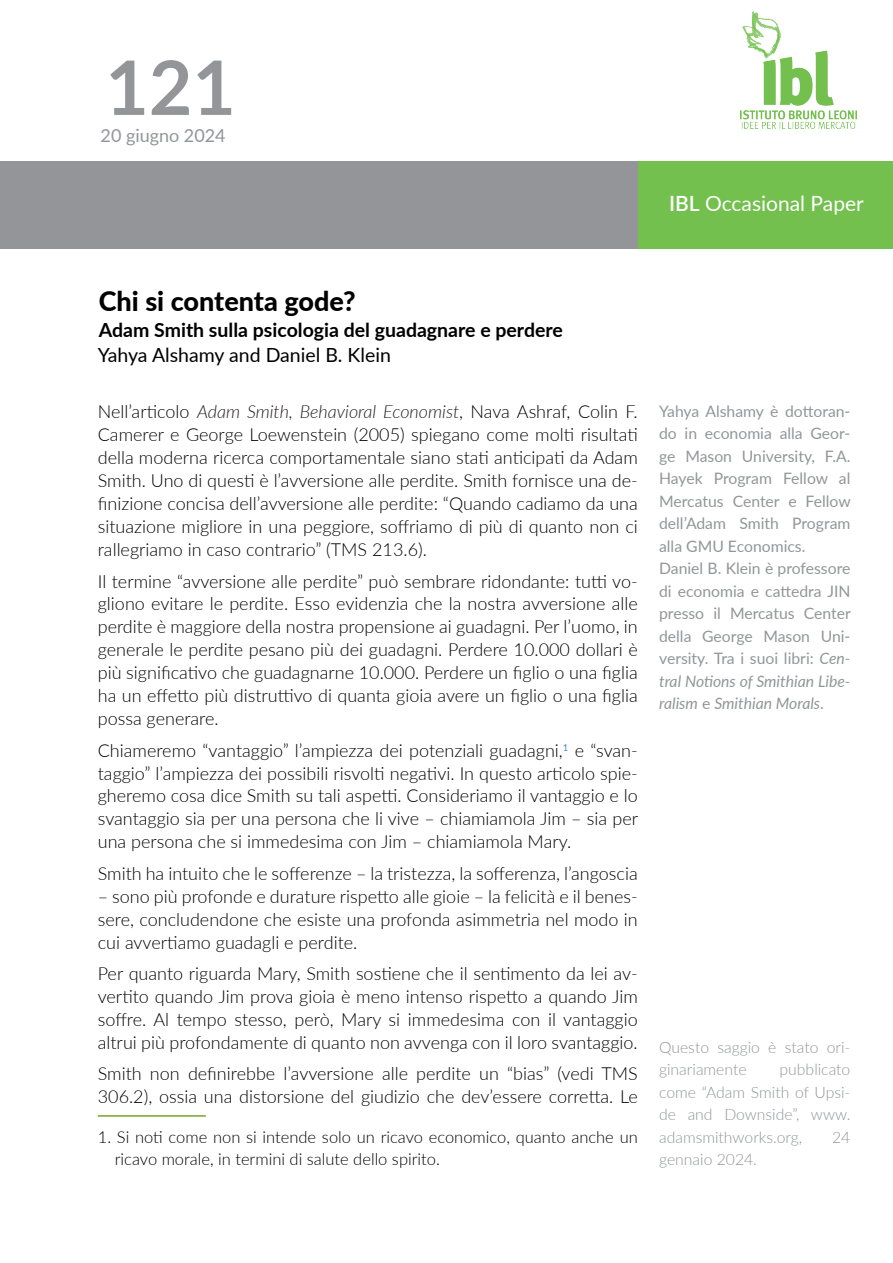
<style>
.page{position:relative;width:893px;height:1263px;background:#fff}
.page>*{position:absolute;margin:0;border:0;box-sizing:border-box;transform-origin:0 0}
.t1{font:700 75px "Lato";color:#939598}
.t2{font:800 27px "Lato";color:#000}
.t3{font:21px "Lato";color:#fff}
.Sub-title{font:700 19.5px "Lato";color:#000}
.Author{font:19.5px "Lato";color:#000}
.Body{font:300 18px/23px "Lato";color:#000;text-align:justify}
.t4{font:18px "Lato";color:#939598}
.Footnote{font:300 16.5px/22.5px "Lato";color:#000}
.Biography{font:15.75px/22.5px "Lato";color:#939598;text-align:justify}
.Biography-2{font:300 15.75px/22.5px "Lato";color:#939598}
.s1{font-weight:600}
.s2{font-style:italic;color:#231f20}
.s3{font-style:italic}
</style>
<div class="page">
<img style="left:740px;top:11px;width:116px;height:118px">
<div style="left:0;top:161px;width:714px;height:87px;background:#939598"></div>
<div style="left:639px;top:161px;width:254px;height:87px;background:#73c04e"></div>
<hr style="left:98px;top:1115px;width:108px;height:2px;background:#78a22d">
<h1 class="t1" style="left:105px;top:32px;width:132px">121</h1>
<p class="t4" style="left:101px;top:123px;width:127px">20 giugno 2024</p>
<p class="t3" style="left:669px;top:188px;width:196px"><span class="s1">IBL</span> Occasional Paper</p>
<p class="t2" style="left:99px;top:281px;width:258px">Chi si contenta gode?</p>
<p class="Author" style="left:98px;top:341px;width:295px">Yahya Alshamy and Daniel B. Klein</p>
<p class="Sub-title" style="left:99px;top:316px;width:465px">Adam Smith sulla psicologia del guadagnare e perdere</p>
<p class="Body" style="left:98px;top:400px;width:541px">Nell’articolo <span class="s2">Adam Smith, Behavioral Economist</span>, Nava Ashraf, Colin F.<br>Camerer e George Loewenstein (2005) spiegano come molti risultati della moderna ricerca comportamentale siano stati anticipati da Adam Smith. Uno di questi è l’avversione alle perdite. Smith fornisce una de&shy;finizione concisa dell’avversione alle perdite: “Quando cadiamo da una situazione migliore in una peggiore, soffriamo di più di quanto non ci rallegriamo in caso contrario” (TMS 213.6).</p>
<p class="Body" style="left:98px;top:569px;width:541px">Il termine “avversione alle perdite” può sembrare ridondante: tutti vo&shy;gliono evitare le perdite. Esso evidenzia che la nostra avversione alle perdite è maggiore della nostra propensione ai guadagni. Per l’uomo, in generale le perdite pesano più dei guadagni. Perdere 10.000 dollari è più significativo che guadagnarne 10.000. Perdere un figlio o una figlia ha un effetto più distruttivo di quanta gioia avere un figlio o una figlia possa generare.</p>
<p class="Body" style="left:98px;top:738px;width:542px">Chiameremo “vantaggio” l’ampiezza dei potenziali guadagni,<sup>1</sup> e “svan&shy;taggio” l’ampiezza dei possibili risvolti negativi. In questo articolo spie&shy;gheremo cosa dice Smith su tali aspetti. Consideriamo il vantaggio e lo svantaggio sia per una persona che li vive – chiamiamola Jim – sia per una persona che si immedesima con Jim – chiamiamola Mary.</p>
<p class="Body" style="left:98px;top:861px;width:541px">Smith ha intuito che le sofferenze – la tristezza, la sofferenza, l’angoscia</p>
<p class="Body" style="left:98px;top:884px;width:541px">– sono più profonde e durature rispetto alle gioie – la felicità e il benes&shy;sere, concludendone che esiste una profonda asimmetria nel modo in cui avvertiamo guadagli e perdite.</p>
<p class="Body" style="left:98px;top:961px;width:541px">Per quanto riguarda Mary, Smith sostiene che il sentimento da lei av&shy;vertito quando Jim prova gioia è meno intenso rispetto a quando Jim soffre. Al tempo stesso, però, Mary si immedesima con il vantaggio altrui più profondamente di quanto non avvenga con il loro svantaggio.</p>
<p class="Body" style="left:98px;top:1062px;width:542px">Smith non definirebbe l’avversione alle perdite un “bias” (vedi TMS<br>306.2), ossia una distorsione del giudizio che dev’essere corretta. Le</p>
<p class="Footnote" style="left:115px;top:1125px;width:524px;text-indent:-17px">1. Si noti come non si intende solo un ricavo economico, quanto anche un ricavo morale, in termini di salute dello spirito.</p>
<p class="Biography" style="left:659px;top:399px;width:193px">Yahya Alshamy è dottoran&shy;do in economia alla Geor&shy;ge Mason University, F.A.<br>Hayek Program Fellow al Mercatus Center e Fellow dell’Adam Smith Program alla GMU Economics.</p>
<p class="Biography" style="left:659px;top:556px;width:193px">Daniel B. Klein è professore di economia e cattedra JIN presso il Mercatus Center della George Mason Uni&shy;versity. Tra i suoi libri: <span class="s3">Cen&shy;tral Notions of Smithian Libe&shy;ralism</span> e <span class="s3">Smithian Morals</span>.</p>
<p class="Biography-2" style="left:659px;top:1035px;width:193px">Questo saggio è stato ori&shy;ginariamente</p>
<p class="Biography-2" style="left:659px;top:1058px;width:193px;text-align:justify;text-indent:121px">pubblicato come “Adam Smith of Upsi&shy;de and Downside”, www. adamsmithworks.org,</p>
<p class="Biography-2" style="left:832px;top:1125px;width:20px">24</p>
<p class="Biography-2" style="left:659px;top:1148px;width:99px">gennaio 2024.</p>
</div>
